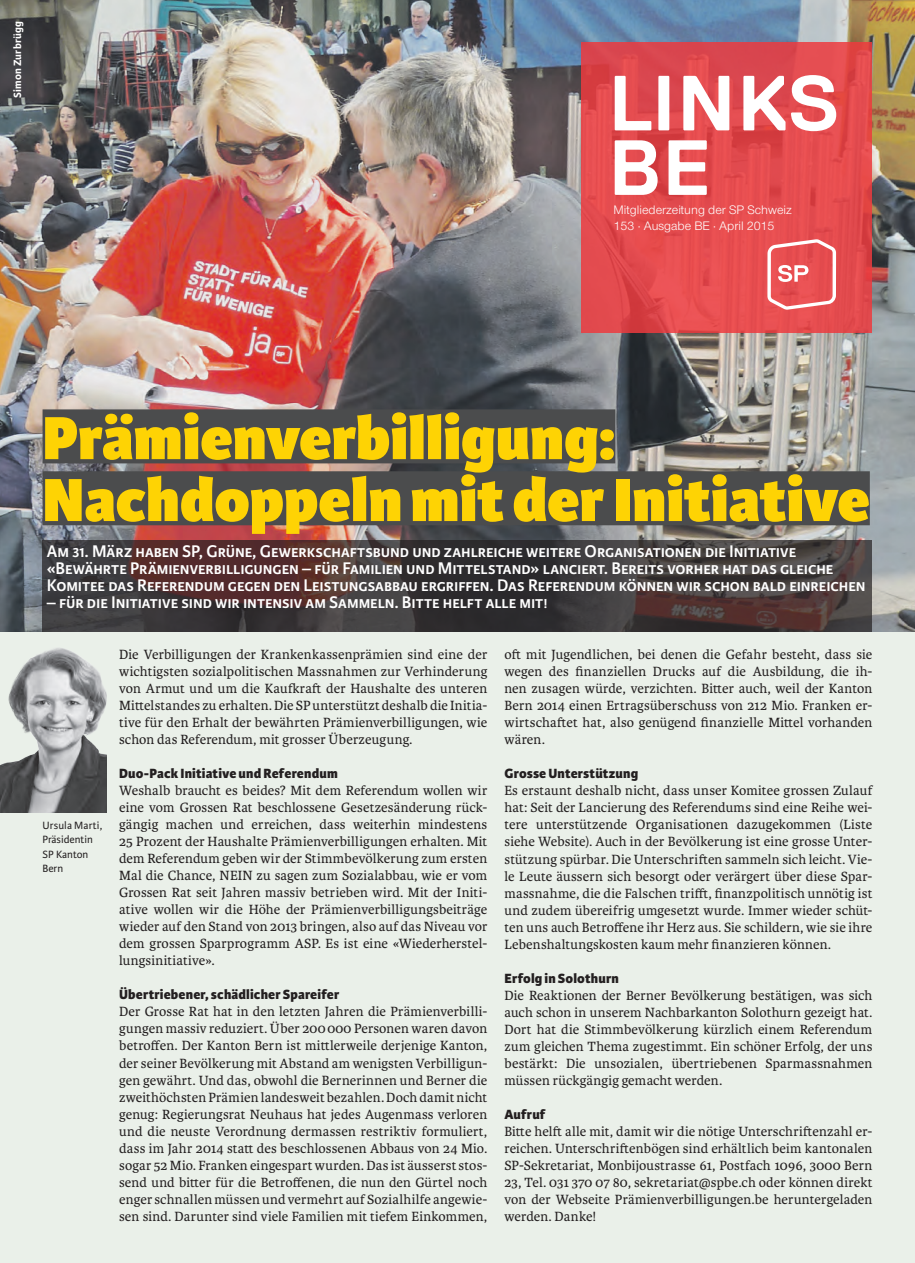
<style>
.page{position:relative;width:915px;height:1263px;background:#fff}
.page>*{position:absolute;margin:0;border:0;box-sizing:border-box;transform-origin:0 0}
.t1{font:800 64.8px/61.9px "Karmina Sans";color:#fed304}
.t2{font:600 18px/17px "Karmina Sans";letter-spacing:-.005em;color:#fff}
.t3{font:14.25px/17px "Karmina";letter-spacing:.01em;color:#231f20;text-align:justify}
.t4{font:800 14.25px "Karmina Sans";letter-spacing:.01em;color:#231f20}
.t5{font:12.75px/15.3px "Nimbus San Nov";color:#fff}
.t6{font:11.25px/14.2px "Karmina Sans";color:#231f20}
.t7{font:700 11.25px "Karmina Sans";letter-spacing:.015em;color:#fff}
</style>
<div class="page">
<div style="left:0;top:0;width:914px;height:1263px;background:#eaf0e9"></div>
<img style="left:0;top:0;width:914px;height:631px">
<div style="left:43px;top:409px;width:572px;height:54px;background:#4b4c4d"></div>
<div style="left:43px;top:471px;width:826px;height:54px;background:#4b4c4d"></div>
<svg style="left:43px;top:540px;width:829px;height:91px;background:#423737"></svg>
<img style="left:0;top:648px;width:106px;height:164px">
<svg style="left:581px;top:43px;width:291px;height:290px;background:#e24a4d"></svg>
<svg style="left:614px;top:76px;width:37px;height:54px;background:#ec9396"></svg>
<svg style="left:658px;top:76px;width:11px;height:54px"></svg>
<svg style="left:683px;top:76px;width:46px;height:54px;background:#f5c1c2"></svg>
<svg style="left:743px;top:75px;width:93px;height:56px;background:#f0a8aa"></svg>
<svg style="left:614px;top:140px;width:43px;height:55px;background:#f5c7c8"></svg>
<svg style="left:668px;top:140px;width:38px;height:55px;background:#f5bebf"></svg>
<svg style="left:767px;top:239px;width:68px;height:71px;background:#ec7274"></svg>
<p class="t7" style="left:11px;top:98px;width:78px;rotate:-90deg">Simon Zurbrügg</p>
<p class="t5" style="left:613px;top:202px;width:179px">Mitgliederzeitung der SP Schweiz<br>153 · Ausgabe BE · April 2015</p>
<h1 class="t1" style="left:43px;top:410px;width:828px">Prämienverbilligung:<br>Nachdoppeln mit der Initiative</h1>
<p class="t2" style="left:47px;top:543px;width:820px">Am 31. März haben SP, Grüne, Gewerkschaftsbund und zahlreiche weitere Organisationen die Initiative «Bewährte Prämienverbilligungen – für Familien und Mittelstand» lanciert. Bereits vorher hat das gleiche<br>Komitee das Referendum gegen den Leistungsabbau ergriffen. Das Referendum können wir schon bald einreichen</p>
<p class="t2" style="left:47px;top:594px;width:502px">– für die Initiative sind wir intensiv am Sammeln. Bitte helft alle mit!</p>
<p class="t6" style="left:43px;top:819px;width:61px">Ursula Marti,<br>Präsidentin<br>SP Kanton<br>Bern</p>
<p class="t3" style="left:119px;top:646px;width:369px">Die Verbilligungen der Krankenkassenprämien sind eine der wichtigsten sozialpolitischen Massnahmen zur Verhinderung von Armut und um die Kaufkraft der Haushalte des unteren Mittelstandes zu erhalten. Die SP unterstützt deshalb die Initia&shy;tive für den Erhalt der bewährten Prämienverbilligungen, wie schon das Referendum, mit grosser Überzeugung.</p>
<p class="t4" style="left:119px;top:765px;width:220px">Duo-Pack Initiative und Referendum</p>
<p class="t3" style="left:119px;top:782px;width:369px">Weshalb braucht es beides? Mit dem Referendum wollen wir eine vom Grossen Rat beschlossene Gesetzesänderung rück&shy;gängig machen und erreichen, dass weiterhin mindestens 25 Prozent der Haushalte Prämienverbilligungen erhalten. Mit dem Referendum geben wir der Stimmbevölkerung zum ersten Mal die Chance, NEIN zu sagen zum Sozialabbau, wie er vom Grossen Rat seit Jahren massiv betrieben wird. Mit der Initi&shy;ative wollen wir die Höhe der Prämienverbilligungsbeiträge wieder auf den Stand von 2013 bringen, also auf das Niveau vor dem grossen Sparprogramm ASP. Es ist eine «Wiederherstel&shy;lungsinitiative».</p>
<p class="t4" style="left:119px;top:986px;width:222px">Übertriebener, schädlicher Spareifer</p>
<p class="t3" style="left:119px;top:1003px;width:369px">Der Grosse Rat hat in den letzten Jahren die Prämienverbilli&shy;gungen massiv reduziert. Über 200000 Personen waren davon betroffen. Der Kanton Bern ist mittlerweile derjenige Kanton, der seiner Bevölkerung mit Abstand am wenigsten Verbilligun&shy;gen gewährt. Und das, obwohl die Bernerinnen und Berner die zweithöchsten Prämien landesweit bezahlen. Doch damit nicht genug: Regierungsrat Neuhaus hat jedes Augenmass verloren und die neuste Verordnung dermassen restriktiv formuliert, dass im Jahr 2014 statt des beschlossenen Abbaus von 24 Mio. sogar 52 Mio. Franken eingespart wurden. Das ist äusserst stos&shy;send und bitter für die Betroffenen, die nun den Gürtel noch enger schnallen müssen und vermehrt auf Sozialhilfe angewie&shy;sen sind. Darunter sind viele Familien mit tiefem Einkommen,</p>
<p class="t3" style="left:504px;top:646px;width:369px">oft mit Jugendlichen, bei denen die Gefahr besteht, dass sie wegen des finanziellen Drucks auf die Ausbildung, die ih&shy;nen zusagen würde, verzichten. Bitter auch, weil der Kanton Bern 2014 einen Ertragsüberschuss von 212 Mio. Franken er&shy;wirtschaftet hat, also genügend finanzielle Mittel vorhanden wären.</p>
<p class="t4" style="left:504px;top:765px;width:135px">Grosse Unterstützung</p>
<p class="t3" style="left:504px;top:782px;width:369px">Es erstaunt deshalb nicht, dass unser Komitee grossen Zulauf hat: Seit der Lancierung des Referendums sind eine Reihe wei&shy;tere unterstützende Organisationen dazugekommen (Liste siehe Website). Auch in der Bevölkerung ist eine grosse Unter&shy;stützung spürbar. Die Unterschriften sammeln sich leicht. Vie&shy;le Leute äussern sich besorgt oder verärgert über diese Spar&shy;massnahme, die die Falschen trifft, finanzpolitisch unnötig ist und zudem übereifrig umgesetzt wurde. Immer wieder schüt&shy;ten uns auch Betroffene ihr Herz aus. Sie schildern, wie sie ihre Lebenshaltungskosten kaum mehr finanzieren können.</p>
<p class="t4" style="left:504px;top:970px;width:116px">Erfolg in Solothurn</p>
<p class="t3" style="left:504px;top:987px;width:369px">Die Reaktionen der Berner Bevölkerung bestätigen, was sich auch schon in unserem Nachbarkanton Solothurn gezeigt hat.<br>Dort hat die Stimmbevölkerung kürzlich einem Referendum zum gleichen Thema zugestimmt. Ein schöner Erfolg, der uns bestärkt: Die unsozialen, übertriebenen Sparmassnahmen müssen rückgängig gemacht werden.</p>
<p class="t4" style="left:504px;top:1106px;width:42px">Aufruf</p>
<p class="t3" style="left:504px;top:1123px;width:369px">Bitte helft alle mit, damit wir die nötige Unterschriftenzahl er&shy;reichen. Unterschriftenbögen sind erhältlich beim kantonalen SP-Sekretariat, Monbijoustrasse 61, Postfach 1096, 3000 Bern 23, Tel. 031 370 07 80, sekretariat@spbe.ch oder können direkt von der Webseite Prämienverbilligungen.be heruntergeladen werden. Danke!</p>
</div>
